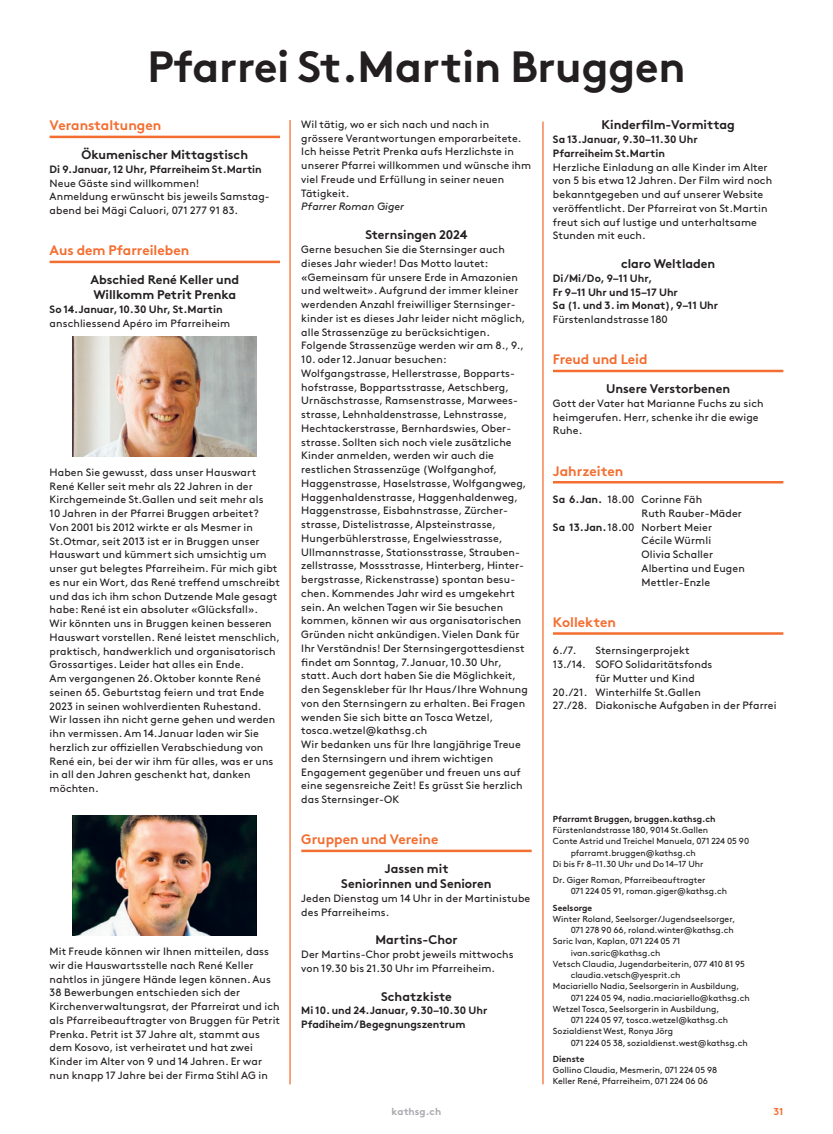
<style>
.page{position:relative;width:833px;height:1134px;background:#fff}
.page>*{position:absolute;margin:0;border:0;box-sizing:border-box;transform-origin:0 0}
.t1{font:700 43.75px "Brown Pro";letter-spacing:-.005em;color:#231f20}
.t2{font:700 13.75px "Brown Pro";color:#f36e31}
.t3{font:700 12.5px/15px "Brown Pro";color:#231f20;text-align:center}
.t4{font:10.62px/13.8px "Brown Pro";letter-spacing:.01em;color:#231f20}
.t5{font:700 10.62px/13.8px "Brown Pro";color:#231f20}
.t6{font:italic 10.62px "Brown Pro";letter-spacing:.005em;color:#231f20}
.t7{font:700 10px "Brown Pro";letter-spacing:.01em;color:#a8a9ad}
.t8{font:700 10px "Brown Pro";color:#f36e31}
.t9{font:8.75px/11.2px "Brown Pro";color:#231f20}
.t10{font:700 8.75px "Brown Pro";color:#231f20}
.s1{font-weight:700}
</style>
<div class="page">
<hr style="left:542px;top:122px;width:1px;height:962px;background:#f36e31">
<hr style="left:289px;top:120px;width:2px;height:964px;background:#f36e31">
<hr style="left:301px;top:850px;width:230px;height:2px;background:#f36e31">
<hr style="left:553px;top:370px;width:230px;height:2px;background:#f36e31">
<hr style="left:553px;top:481px;width:230px;height:2px;background:#f36e31">
<hr style="left:553px;top:632px;width:230px;height:3px;background:#f36e31">
<hr style="left:50px;top:136px;width:230px;height:2px;background:#f36e31">
<hr style="left:50px;top:261px;width:230px;height:2px;background:#f36e31">
<img style="left:73px;top:337px;width:184px;height:120px">
<img style="left:73px;top:816px;width:184px;height:120px">
<h1 class="t1" style="left:147px;top:32px;width:539px">Pfarrei St.Martin Bruggen</h1>
<p class="t2" style="left:50px;top:114px;width:113px">Veranstaltungen</p>
<p class="t3" style="left:81px;top:146px;width:168px">Ökumenischer Mittagstisch</p>
<p class="t5" style="left:50px;top:161px;width:214px">Di 9.Januar, 12 Uhr, Pfarreiheim St.Martin</p>
<p class="t4" style="left:50px;top:175px;width:222px">Neue Gäste sind willkommen!<br>Anmeldung erwünscht bis jeweils Samstag&shy;abend bei Mägi Caluori, 071 277 91 83.</p>
<p class="t2" style="left:50px;top:239px;width:141px">Aus dem Pfarreileben</p>
<p class="t3" style="left:90px;top:271px;width:150px;text-align:left">Abschied René Keller und<br>Willkomm Petrit Prenka</p>
<p class="t5" style="left:50px;top:301px;width:175px">So 14.Januar, 10.30 Uhr, St.Martin</p>
<p class="t4" style="left:50px;top:315px;width:182px">anschliessend Apéro im Pfarreiheim</p>
<p class="t4" style="left:50px;top:464px;width:232px">Haben Sie gewusst, dass unser Hauswart René Keller seit mehr als 22 Jahren in der Kirchgemeinde St.Gallen und seit mehr als<br>10 Jahren in der Pfarrei Bruggen arbeitet?<br>Von 2001 bis 2012 wirkte er als Mesmer in St.Otmar, seit 2013 ist er in Bruggen unser Hauswart und kümmert sich umsichtig um unser gut belegtes Pfarreiheim. Für mich gibt es nur ein Wort, das René treffend umschreibt und das ich ihm schon Dutzende Male gesagt habe: René ist ein absoluter «Glücksfall».<br>Wir könnten uns in Bruggen keinen besseren Hauswart vorstellen. René leistet menschlich, praktisch, handwerklich und organisatorisch Grossartiges. Leider hat alles ein Ende.<br>Am vergangenen 26.Oktober konnte René seinen 65. Geburtstag feiern und trat Ende 2023 in seinen wohlverdienten Ruhestand.<br>Wir lassen ihn nicht gerne gehen und werden ihn vermissen. Am 14.Januar laden wir Sie herzlich zur offiziellen Verabschiedung von René ein, bei der wir ihm für alles, was er uns in all den Jahren geschenkt hat, danken möchten.</p>
<p class="t4" style="left:50px;top:944px;width:232px">Mit Freude können wir Ihnen mitteilen, dass wir die Hauswartsstelle nach René Keller nahtlos in jüngere Hände legen können. Aus 38 Bewerbungen entschieden sich der Kirchenverwaltungsrat, der Pfarreirat und ich als Pfarreibeauftragter von Bruggen für Petrit Prenka. Petrit ist 37 Jahre alt, stammt aus dem Kosovo, ist verheiratet und hat zwei Kinder im Alter von 9 und 14 Jahren. Er war nun knapp 17 Jahre bei der Firma Stihl AG in</p>
<p class="t4" style="left:301px;top:117px;width:231px">Wil tätig, wo er sich nach und nach in grössere Verantwortungen emporarbeitete.<br>Ich heisse Petrit Prenka aufs Herzlichste in unserer Pfarrei willkommen und wünsche ihm viel Freude und Erfüllung in seiner neuen Tätigkeit.</p>
<p class="t6" style="left:301px;top:199px;width:104px">Pfarrer Roman Giger</p>
<p class="t3" style="left:365px;top:226px;width:104px">Sternsingen 2024</p>
<p class="t4" style="left:301px;top:242px;width:226px">Gerne besuchen Sie die Sternsinger auch dieses Jahr wieder! Das Motto lautet: «Gemeinsam für unsere Erde in Amazonien und weltweit». Aufgrund der immer kleiner werdenden Anzahl freiwilliger Sternsinger&shy;kinder ist es dieses Jahr leider nicht möglich, alle Strassenzüge zu berücksichtigen.<br>Folgende Strassenzüge werden wir am 8., 9.,</p>
<p class="t4" style="left:301px;top:352px;width:228px">10. oder 12.Januar besuchen:<br>Wolfgangstrasse, Hellerstrasse, Bopparts&shy;hofstrasse, Boppartsstrasse, Aetschberg, Urnäschstrasse, Ramsenstrasse, Marwees&shy;strasse, Lehnhaldenstrasse, Lehnstrasse, Hechtackerstrasse, Bernhardswies, Ober&shy;strasse. Sollten sich noch viele zusätzliche Kinder anmelden, werden wir auch die restlichen Strassenzüge (Wolfganghof, Haggenstrasse, Haselstrasse, Wolfgangweg, Haggenhaldenstrasse, Haggenhaldenweg, Haggenstrasse, Eisbahnstrasse, Zürcher&shy;strasse, Distelistrasse, Alpsteinstrasse, Hungerbühlerstrasse, Engelwiesstrasse, Ullmannstrasse, Stationsstrasse, Strauben&shy;zellstrasse, Mossstrasse, Hinterberg, Hinter&shy;bergstrasse, Rickenstrasse) spontan besu&shy;chen. Kommendes Jahr wird es umgekehrt sein. An welchen Tagen wir Sie besuchen kommen, können wir aus organisatorischen Gründen nicht ankündigen. Vielen Dank für Ihr Verständnis! Der Sternsingergottesdienst findet am Sonntag, 7.Januar, 10.30 Uhr, statt. Auch dort haben Sie die Möglichkeit, den Segenskleber für Ihr Haus/ Ihre Wohnung von den Sternsingern zu erhalten. Bei Fragen wenden Sie sich bitte an Tosca Wetzel, tosca.wetzel@kathsg.ch<br>Wir bedanken uns für Ihre langjährige Treue den Sternsingern und ihrem wichtigen Engagement gegenüber und freuen uns auf eine segensreiche Zeit! Es grüsst Sie herzlich das Sternsinger-OK</p>
<p class="t2" style="left:301px;top:828px;width:139px">Gruppen und Vereine</p>
<p class="t3" style="left:341px;top:860px;width:152px">Jassen mit<br>Seniorinnen und Senioren</p>
<p class="t4" style="left:301px;top:890px;width:231px">Jeden Dienstag um 14 Uhr in der Martinistube des Pfarreiheims.</p>
<p class="t3" style="left:375px;top:931px;width:84px">Martins-Chor</p>
<p class="t4" style="left:301px;top:947px;width:214px">Der Martins-Chor probt jeweils mittwochs von 19.30 bis 21.30 Uhr im Pfarreiheim.</p>
<p class="t3" style="left:381px;top:987px;width:72px">Schatzkiste</p>
<p class="t5" style="left:301px;top:1003px;width:188px">Mi 10. und 24.Januar, 9.30–10.30 Uhr<br>Pfadiheim/Begegnungszentrum</p>
<p class="t3" style="left:601px;top:116px;width:135px">Kinderfilm-Vormittag</p>
<p class="t5" style="left:553px;top:131px;width:146px">Sa 13.Januar, 9.30–11.30 Uhr<br>Pfarreiheim St.Martin</p>
<p class="t4" style="left:553px;top:159px;width:221px">Herzliche Einladung an alle Kinder im Alter von 5 bis etwa 12 Jahren. Der Film wird noch bekanntgegeben und auf unserer Website veröffentlicht. Der Pfarreirat von St.Martin freut sich auf lustige und unterhaltsame Stunden mit euch.</p>
<p class="t3" style="left:621px;top:255px;width:96px">claro Weltladen</p>
<p class="t5" style="left:553px;top:270px;width:167px">Di/Mi/Do, 9–11 Uhr,<br>Fr 9–11 Uhr und 15–17 Uhr<br>Sa (1. und 3. im Monat), 9–11 Uhr</p>
<p class="t4" style="left:553px;top:312px;width:116px">Fürstenlandstrasse 180</p>
<p class="t2" style="left:553px;top:348px;width:96px">Freud und Leid</p>
<p class="t3" style="left:606px;top:380px;width:125px">Unsere Verstorbenen</p>
<p class="t4" style="left:553px;top:395px;width:212px">Gott der Vater hat Marianne Fuchs zu sich heimgerufen. Herr, schenke ihr die ewige<br>Ruhe.</p>
<p class="t2" style="left:553px;top:460px;width:72px">Jahrzeiten</p>
<p class="t4" style="left:553px;top:492px;width:151px"><span class="s1">Sa 6.Jan.</span> 18.00 Corinne Fäh</p>
<p class="t4" style="left:641px;top:505px;width:102px">Ruth Rauber-Mäder</p>
<p class="t4" style="left:553px;top:519px;width:161px"><span class="s1">Sa 13.Jan.</span>18.00 Norbert Meier</p>
<p class="t4" style="left:641px;top:533px;width:71px">Cécile Würmli</p>
<p class="t4" style="left:641px;top:547px;width:73px">Olivia Schaller</p>
<p class="t4" style="left:641px;top:560px;width:105px">Albertina und Eugen</p>
<p class="t4" style="left:641px;top:574px;width:70px">Mettler-Enzle</p>
<p class="t2" style="left:553px;top:611px;width:64px">Kollekten</p>
<p class="t4" style="left:553px;top:643px;width:25px">6./7.</p>
<p class="t4" style="left:595px;top:643px;width:95px">Sternsingerprojekt</p>
<p class="t4" style="left:553px;top:657px;width:161px">13./14. SOFO Solidaritätsfonds</p>
<p class="t4" style="left:595px;top:670px;width:101px">für Mutter und Kind</p>
<p class="t4" style="left:553px;top:684px;width:149px">20./21. Winterhilfe St.Gallen</p>
<p class="t4" style="left:553px;top:698px;width:225px">27./28. Diakonische Aufgaben in der Pfarrei</p>
<p class="t10" style="left:553px;top:812px;width:164px">Pfarramt Bruggen, bruggen.kathsg.ch</p>
<p class="t9" style="left:553px;top:824px;width:157px">Fürstenlandstrasse 180, 9014 St.Gallen</p>
<p class="t9" style="left:553px;top:835px;width:198px">Conte Astrid und Treichel Manuela, 071 224 05 90</p>
<p class="t9" style="left:570px;top:846px;width:127px">pfarramt.bruggen@kathsg.ch</p>
<p class="t9" style="left:553px;top:857px;width:152px">Di bis Fr 8–11.30 Uhr und Do 14–17 Uhr</p>
<p class="t9" style="left:570px;top:874px;width:158px;text-indent:-18px">Dr. Giger Roman, Pfarreibeauftragter<br>071 224 05 91, roman.giger@kathsg.ch</p>
<p class="t10" style="left:553px;top:900px;width:41px">Seelsorge</p>
<p class="t9" style="left:553px;top:912px;width:184px">Winter Roland, Seelsorger/Jugendseelsorger,</p>
<p class="t9" style="left:570px;top:924px;width:164px">071 278 90 66, roland.winter@kathsg.ch</p>
<p class="t9" style="left:553px;top:935px;width:129px">Saric Ivan, Kaplan, 071 224 05 71</p>
<p class="t9" style="left:570px;top:946px;width:91px">ivan.saric@kathsg.ch</p>
<p class="t9" style="left:553px;top:957px;width:194px">Vetsch Claudia, Jugendarbeiterin, 077 410 81 95</p>
<p class="t9" style="left:570px;top:969px;width:111px">claudia.vetsch@yesprit.ch</p>
<p class="t9" style="left:553px;top:980px;width:188px">Maciariello Nadia, Seelsorgerin in Ausbildung,</p>
<p class="t9" style="left:570px;top:991px;width:180px">071 224 05 94, nadia.maciariello@kathsg.ch</p>
<p class="t9" style="left:553px;top:1002px;width:168px">Wetzel Tosca, Seelsorgerin in Ausbildung,</p>
<p class="t9" style="left:570px;top:1014px;width:159px">071 224 05 97, tosca.wetzel@kathsg.ch</p>
<p class="t9" style="left:553px;top:1025px;width:122px">Sozialdienst West, Ronya Jörg</p>
<p class="t9" style="left:570px;top:1036px;width:179px">071 224 05 38, sozialdienst.west@kathsg.ch</p>
<p class="t10" style="left:553px;top:1052px;width:33px">Dienste</p>
<p class="t9" style="left:553px;top:1064px;width:166px">Gollino Claudia, Mesmerin, 071 224 05 98<br>Keller René, Pfarreiheim, 071 224 06 06</p>
<p class="t7" style="left:391px;top:1103px;width:51px">kathsg.ch</p>
<p class="t8" style="left:773px;top:1103px;width:11px">31</p>
</div>
